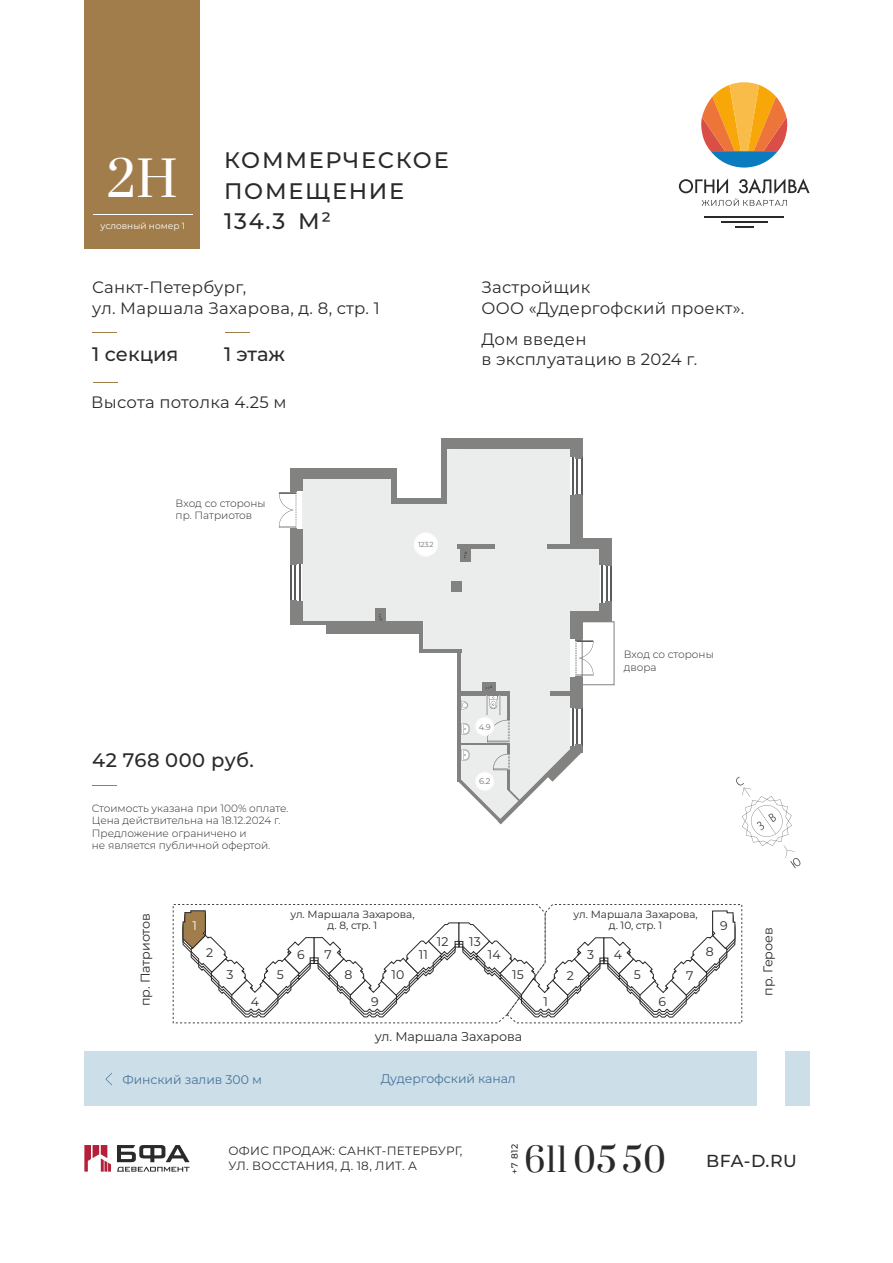
<style>
.page{position:relative;width:893px;height:1263px;background:#fff}
.page>*{position:absolute;margin:0;border:0;box-sizing:border-box;transform-origin:0 0}
.t1{font:48.15px "Prata";color:#fefefe}
.t2{font:500 22.5px/30.2px "Montserrat";letter-spacing:.08em;color:#2b2a29}
.t3{font:500 19.5px "Montserrat";color:#2b2a29}
.t4{font:500 19.5px "Montserrat";letter-spacing:.02em;color:#2b2a29}
.t5{font:500 17.4px "Montserrat";color:#2b2a29}
.t6{font:16.5px/21px "Montserrat";letter-spacing:.015em;color:#2b2a29}
.t7{font:12.75px "Montserrat";letter-spacing:-.005em;color:#2b2a29}
.t8{font:12.45px "Montserrat";letter-spacing:-.005em;color:#487299}
.t9{font:12.45px "Montserrat";letter-spacing:.01em;color:#2b2a29}
.t10{font:12.45px "Montserrat";color:#fefefe}
.t11{font:12px/14.9px "Montserrat";letter-spacing:.025em;color:#2b2a29}
.t12{font:300 10.5px/12.5px "Montserrat";color:#2b2a29}
.t13{font:10.5px/11.4px "Montserrat";color:#2b2a29;text-align:center}
.t14{font:9px "Montserrat";color:#fefefe}
.t15{font:500 9px "Montserrat";color:#2b2a29}
.t16{font:8.1px "Montserrat";color:#727271}
.t17{font:7.35px "Montserrat";color:#727271}
.s1{font-family:"Prata";font-weight:400;font-size:33px}
</style>
<div class="page">
<svg style="left:736px;top:777px;width:64px;height:91px"></svg>
<div style="left:85px;top:1051px;width:672px;height:55px;background:#ccdfe9"></div>
<svg style="left:173px;top:904px;width:569px;height:119px"></svg>
<div style="left:785px;top:1051px;width:25px;height:55px;background:#ccdfe9"></div>
<svg style="left:105px;top:1073px;width:7px;height:12px"></svg>
<svg style="left:117px;top:1145px;width:73px;height:26px"></svg>
<svg style="left:84px;top:1145px;width:27px;height:26px"></svg>
<div style="left:85px;top:0;width:115px;height:249px;background:#a17d4b"></div>
<svg style="left:92px;top:332px;width:25px;height:1px"></svg>
<svg style="left:225px;top:332px;width:24px;height:1px"></svg>
<hr style="left:92px;top:215px;width:100px;height:1px;background:#fefefe">
<svg style="left:302px;top:448px;width:298px;height:334px;fill:#ebecec"></svg>
<hr style="left:299px;top:563px;width:1px;height:38px;background:#5b5b5b">
<hr style="left:295px;top:563px;width:1px;height:38px;background:#5b5b5b">
<hr style="left:290px;top:563px;width:1px;height:38px;background:#5b5b5b">
<hr style="left:611px;top:565px;width:1px;height:38px;background:#5b5b5b">
<hr style="left:606px;top:565px;width:1px;height:38px;background:#5b5b5b">
<hr style="left:602px;top:565px;width:1px;height:38px;background:#5b5b5b">
<hr style="left:581px;top:457px;width:1px;height:38px;background:#5b5b5b">
<hr style="left:576px;top:457px;width:2px;height:38px;background:#5b5b5b">
<hr style="left:572px;top:457px;width:1px;height:38px;background:#5b5b5b">
<div style="left:460px;top:544px;width:11px;height:18px;background:#828281"></div>
<div style="left:482px;top:682px;width:14px;height:11px;background:#828281"></div>
<div style="left:375px;top:607px;width:11px;height:15px;background:#828281"></div>
<div style="left:575px;top:452px;width:7px;height:6px;background:#828281"></div>
<div style="left:570px;top:438px;width:12px;height:19px;background:#828281"></div>
<div style="left:575px;top:494px;width:7px;height:7px;background:#828281"></div>
<div style="left:570px;top:495px;width:12px;height:53px;background:#828281"></div>
<div style="left:605px;top:559px;width:7px;height:7px;background:#828281"></div>
<div style="left:600px;top:546px;width:12px;height:19px;background:#828281"></div>
<div style="left:570px;top:538px;width:42px;height:11px;background:#828281"></div>
<div style="left:575px;top:634px;width:7px;height:6px;background:#828281"></div>
<div style="left:570px;top:619px;width:12px;height:20px;background:#828281"></div>
<div style="left:605px;top:602px;width:7px;height:6px;background:#828281"></div>
<div style="left:600px;top:603px;width:12px;height:18px;background:#828281"></div>
<div style="left:570px;top:612px;width:42px;height:10px;background:#828281"></div>
<div style="left:575px;top:676px;width:7px;height:33px;background:#828281"></div>
<div style="left:570px;top:677px;width:12px;height:31px;background:#828281"></div>
<hr style="left:458px;top:649px;width:3px;height:132px;background:#828281">
<div style="left:441px;top:438px;width:141px;height:11px;background:#828281"></div>
<div style="left:290px;top:468px;width:107px;height:10px;background:#828281"></div>
<div style="left:290px;top:486px;width:7px;height:6px;background:#828281"></div>
<div style="left:290px;top:472px;width:12px;height:19px;background:#828281"></div>
<div style="left:290px;top:528px;width:7px;height:36px;background:#828281"></div>
<div style="left:290px;top:529px;width:12px;height:34px;background:#828281"></div>
<hr style="left:290px;top:621px;width:133px;height:4px;background:#828281">
<hr style="left:419px;top:621px;width:4px;height:31px;background:#828281">
<div style="left:326px;top:624px;width:97px;height:10px;background:#828281"></div>
<div style="left:290px;top:600px;width:7px;height:24px;background:#828281"></div>
<div style="left:290px;top:601px;width:12px;height:22px;background:#828281"></div>
<hr style="left:458px;top:691px;width:52px;height:4px;background:#828281">
<div style="left:391px;top:473px;width:6px;height:30px;background:#828281"></div>
<div style="left:391px;top:498px;width:56px;height:5px;background:#828281"></div>
<div style="left:441px;top:447px;width:6px;height:56px;background:#828281"></div>
<div style="left:548px;top:544px;width:56px;height:5px;background:#828281"></div>
<div style="left:458px;top:544px;width:37px;height:5px;background:#828281"></div>
<div style="left:451px;top:581px;width:10px;height:10px;background:#828281"></div>
<hr style="left:421px;top:649px;width:40px;height:3px;background:#828281">
<hr style="left:550px;top:691px;width:27px;height:4px;background:#828281">
<div style="left:582px;top:622px;width:32px;height:63px;border:1px solid #828281"></div>
<svg style="left:575px;top:640px;width:18px;height:36px"></svg>
<svg style="left:279px;top:492px;width:18px;height:36px"></svg>
<svg style="left:458px;top:695px;width:124px;height:129px"></svg>
<div style="left:413px;top:532px;width:25px;height:25px;background:#fff;border:1px solid #f6f6f6;border-radius:50%"></div>
<div style="left:475px;top:717px;width:19px;height:19px;background:#fff;border:1px solid #f6f6f6;border-radius:50%"></div>
<div style="left:475px;top:772px;width:19px;height:19px;background:#fff;border:1px solid #f6f6f6;border-radius:50%"></div>
<svg style="left:701px;top:82px;width:87px;height:86px"></svg>
<svg style="left:735px;top:226px;width:19px;height:1px"></svg>
<svg style="left:679px;top:178px;width:131px;height:28px"></svg>
<hr style="left:705px;top:216px;width:79px;height:2px;background:#2b2a29">
<hr style="left:721px;top:221px;width:46px;height:2px;background:#2b2a29">
<svg style="left:92px;top:785px;width:25px;height:1px"></svg>
<svg style="left:93px;top:382px;width:25px;height:1px"></svg>
<h1 class="t1" style="left:107px;top:149px;width:73px">2H</h1>
<p class="t14" style="left:101px;top:220px;width:86px">условный номер 1</p>
<h2 class="t2" style="left:224px;top:145px;width:226px">КОММЕРЧЕСКОЕ<br>ПОМЕЩЕНИЕ<br>134.3 М²</h2>
<h3 class="t6" style="left:92px;top:276px;width:289px">Санкт-Петербург,<br>ул. Маршала Захарова, д. 8, стр. 1</h3>
<h3 class="t3" style="left:92px;top:342px;width:88px">1 секция</h3>
<h3 class="t3" style="left:224px;top:342px;width:62px">1 этаж</h3>
<h3 class="t6" style="left:91px;top:392px;width:197px">Высота потолка 4.25 м</h3>
<h3 class="t6" style="left:481px;top:276px;width:264px">Застройщик<br>ООО «Дудергофский проект».</h3>
<h3 class="t6" style="left:481px;top:328px;width:217px">Дом введен<br>в эксплуатацию в 2024 г.</h3>
<p class="t12" style="left:176px;top:497px;width:91px">Вход со стороны пр. Патриотов</p>
<p class="t17" style="left:418px;top:540px;width:17px">123.2</p>
<h3 class="t4" style="left:92px;top:748px;width:163px">42 768 000 руб.</h3>
<p class="t12" style="left:92px;top:802px;width:198px">Стоимость указана при 100% оплате.<br>Цена действительна на 18.12.2024 г.<br>Предложение ограничено и<br>не является публичной офертой.</p>
<p class="t16" style="left:479px;top:722px;width:13px">4.9</p>
<p class="t16" style="left:479px;top:777px;width:13px">6.2</p>
<p class="t12" style="left:624px;top:648px;width:91px">Вход со стороны двора</p>
<p class="t7" style="left:137px;top:1006px;width:95px;rotate:-90deg">пр. Патриотов</p>
<p class="t10" style="left:192px;top:918px;width:6px">1</p>
<p class="t9" style="left:206px;top:944px;width:9px">2</p>
<p class="t9" style="left:226px;top:967px;width:9px">3</p>
<p class="t9" style="left:251px;top:993px;width:10px">4</p>
<p class="t13" style="left:290px;top:908px;width:126px">ул. Маршала Захарова, д. 8, стр. 1</p>
<p class="t13" style="left:574px;top:908px;width:126px">ул. Маршала Захарова, д. 10, стр. 1</p>
<p class="t9" style="left:277px;top:967px;width:9px">5</p>
<p class="t9" style="left:297px;top:947px;width:9px">6</p>
<p class="t9" style="left:325px;top:947px;width:9px">7</p>
<p class="t9" style="left:344px;top:967px;width:9px">8</p>
<p class="t9" style="left:371px;top:993px;width:9px">9</p>
<p class="t9" style="left:391px;top:967px;width:14px">10</p>
<p class="t9" style="left:419px;top:947px;width:11px">11</p>
<p class="t9" style="left:437px;top:934px;width:13px">12</p>
<p class="t9" style="left:469px;top:934px;width:13px">13</p>
<p class="t9" style="left:488px;top:947px;width:14px">14</p>
<p class="t9" style="left:512px;top:967px;width:13px">15</p>
<p class="t9" style="left:544px;top:993px;width:6px">1</p>
<p class="t9" style="left:587px;top:947px;width:9px">3</p>
<p class="t9" style="left:614px;top:947px;width:10px">4</p>
<p class="t9" style="left:567px;top:967px;width:9px">2</p>
<p class="t9" style="left:634px;top:967px;width:9px">5</p>
<p class="t9" style="left:659px;top:993px;width:9px">6</p>
<p class="t9" style="left:686px;top:967px;width:9px">7</p>
<p class="t9" style="left:720px;top:918px;width:9px">9</p>
<p class="t9" style="left:706px;top:944px;width:9px">8</p>
<p class="t7" style="left:375px;top:1028px;width:149px">ул. Маршала Захарова</p>
<p class="t8" style="left:122px;top:1071px;width:141px">Финский залив 300 м</p>
<p class="t8" style="left:381px;top:1071px;width:137px">Дудергофский канал</p>
<p class="t7" style="left:760px;top:995px;width:70px;rotate:-90deg">пр. Героев</p>
<p class="t11" style="left:228px;top:1143px;width:235px">ОФИС ПРОДАЖ: САНКТ-ПЕТЕРБУРГ,<br>УЛ. ВОССТАНИЯ, Д. 18, ЛИТ. А</p>
<p class="t15" style="left:509px;top:1174px;width:31px;rotate:-90deg">+7 812</p>
<h3 class="t5" style="left:524px;top:1150px;width:275px"><span class="s1">61105 50</span> BFA-D.RU</h3>
</div>
